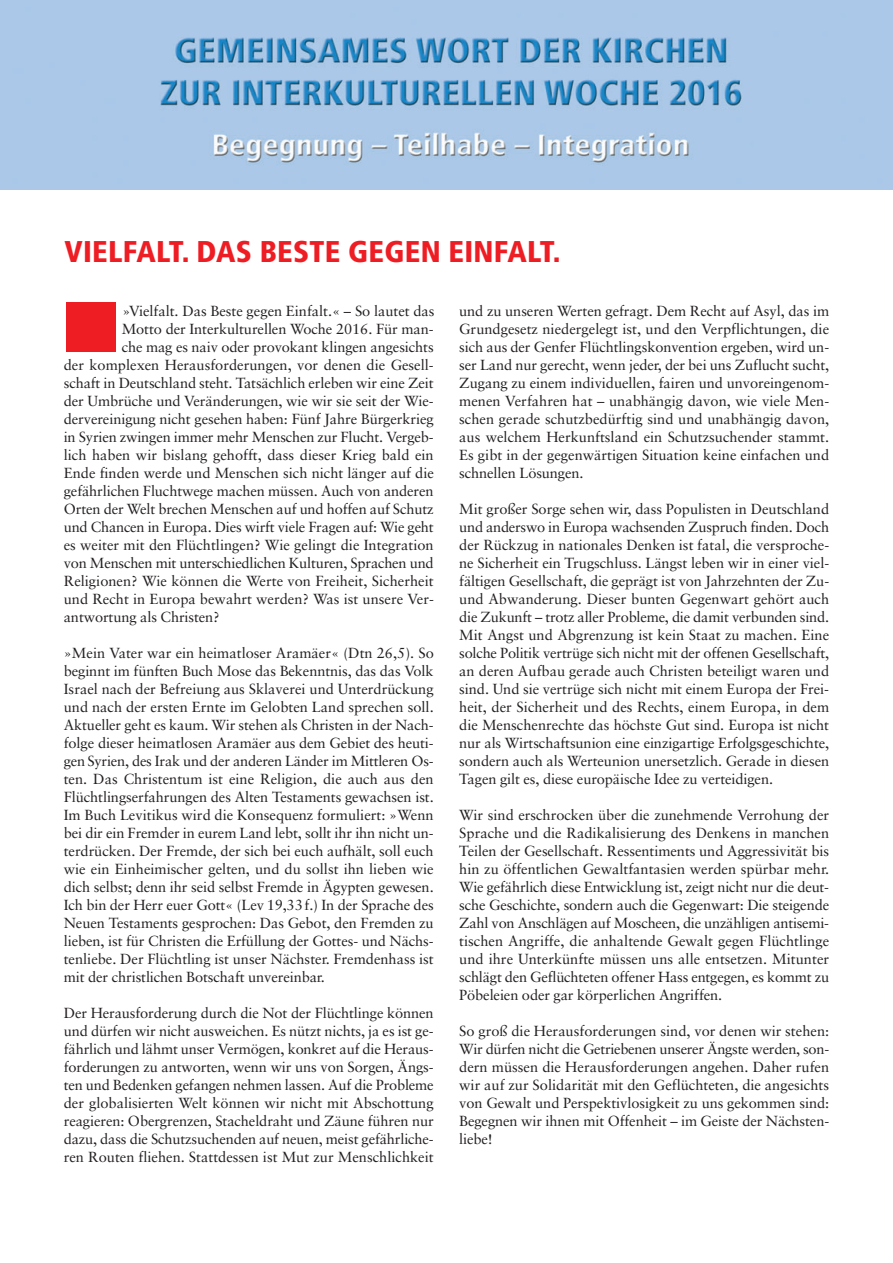
<style>
.page{position:relative;width:893px;height:1263px;background:#fff}
.page>*{position:absolute;margin:0;border:0;box-sizing:border-box;transform-origin:0 0}
.t1{font:71.7px "Zapf Dingbats";color:#ee1d23}
.t2{font:900 condensed 30px "Frutiger";letter-spacing:.01em;color:#ee1d23}
.t3{font:14.7px/18px "Sabon";letter-spacing:-.01em;color:#231f20;text-align:justify}
</style>
<div class="page">
<img style="left:1px;top:0;width:892px;height:190px">
<h2 class="t2" style="left:64px;top:239px;width:498px">VIELFALT. DAS BESTE GEGEN EINFALT.</h2>
<h1 class="t1" style="left:64px;top:285px;width:56px">■</h1>
<p class="t3" style="left:123px;top:303px;width:314px">»Vielfalt. Das Beste gegen Einfalt.« – So lautet das</p>
<p class="t3" style="left:122px;top:321px;width:314px">Motto der Interkulturellen Woche 2016. Für man-</p>
<p class="t3" style="left:122px;top:339px;width:313px">che mag es naiv oder provokant klingen angesichts</p>
<p class="t3" style="left:64px;top:357px;width:371px">der komplexen Herausforderungen, vor denen die Gesell-</p>
<p class="t3" style="left:64px;top:375px;width:371px">schaft in Deutschland steht. Tatsächlich erleben wir eine Zeit</p>
<p class="t3" style="left:64px;top:393px;width:371px">der Umbrüche und Veränderungen, wie wir sie seit der Wie-</p>
<p class="t3" style="left:64px;top:411px;width:371px">dervereinigung nicht gesehen haben: Fünf Jahre Bürgerkrieg</p>
<p class="t3" style="left:64px;top:429px;width:371px">in Syrien zwingen immer mehr Menschen zur Flucht. Vergeb-</p>
<p class="t3" style="left:64px;top:447px;width:371px">lich haben wir bislang gehofft, dass dieser Krieg bald ein</p>
<p class="t3" style="left:64px;top:465px;width:372px">Ende finden werde und Menschen sich nicht länger auf die</p>
<p class="t3" style="left:64px;top:483px;width:371px">gefährlichen Fluchtwege machen müssen. Auch von anderen</p>
<p class="t3" style="left:64px;top:501px;width:371px">Orten der Welt brechen Menschen auf und hoffen auf Schutz</p>
<p class="t3" style="left:64px;top:519px;width:371px">und Chancen in Europa. Dies wirft viele Fragen auf: Wie geht</p>
<p class="t3" style="left:64px;top:537px;width:371px">es weiter mit den Flüchtlingen? Wie gelingt die Integration</p>
<p class="t3" style="left:64px;top:555px;width:371px">von Menschen mit unterschiedlichen Kulturen, Sprachen und</p>
<p class="t3" style="left:64px;top:573px;width:371px">Religionen? Wie können die Werte von Freiheit, Sicherheit</p>
<p class="t3" style="left:64px;top:591px;width:372px">und Recht in Europa bewahrt werden? Was ist unsere Ver-</p>
<p class="t3" style="left:64px;top:609px;width:157px">antwortung als Christen?</p>
<p class="t3" style="left:64px;top:645px;width:372px">»Mein Vater war ein heimatloser Aramäer« (Dtn 26,5). So beginnt im fünften Buch Mose das Bekenntnis, das das Volk Israel nach der Befreiung aus Sklaverei und Unterdrückung und nach der ersten Ernte im Gelobten Land sprechen soll.<br>Aktueller geht es kaum. Wir stehen als Christen in der Nach&shy;folge dieser heimatlosen Aramäer aus dem Gebiet des heuti&shy;gen Syrien, des Irak und der anderen Länder im Mittleren Os&shy;ten. Das Christentum ist eine Religion, die auch aus den Flüchtlingserfahrungen des Alten Testaments gewachsen ist.<br>Im Buch Levitikus wird die Konsequenz formuliert: »Wenn bei dir ein Fremder in eurem Land lebt, sollt ihr ihn nicht un&shy;terdrücken. Der Fremde, der sich bei euch aufhält, soll euch wie ein Einheimischer gelten, und du sollst ihn lieben wie dich selbst; denn ihr seid selbst Fremde in Ägypten gewesen.<br>Ich bin der Herr euer Gott« (Lev 19,33f.) In der Sprache des Neuen Testaments gesprochen: Das Gebot, den Fremden zu lieben, ist für Christen die Erfüllung der Gottes- und Nächs&shy;tenliebe. Der Flüchtling ist unser Nächster. Fremdenhass ist mit der christlichen Botschaft unvereinbar.</p>
<p class="t3" style="left:64px;top:1005px;width:371px">Der Herausforderung durch die Not der Flüchtlinge können und dürfen wir nicht ausweichen. Es nützt nichts, ja es ist ge&shy;fährlich und lähmt unser Vermögen, konkret auf die Heraus&shy;forderungen zu antworten, wenn wir uns von Sorgen, Ängs&shy;ten und Bedenken gefangen nehmen lassen. Auf die Probleme der globalisierten Welt können wir nicht mit Abschottung reagieren: Obergrenzen, Stacheldraht und Zäune führen nur dazu, dass die Schutzsuchenden auf neuen, meist gefährliche&shy;ren Routen fliehen. Stattdessen ist Mut zur Menschlichkeit</p>
<p class="t3" style="left:459px;top:303px;width:371px">und zu unseren Werten gefragt. Dem Recht auf Asyl, das im Grundgesetz niedergelegt ist, und den Verpflichtungen, die sich aus der Genfer Flüchtlingskonvention ergeben, wird un&shy;ser Land nur gerecht, wenn jeder, der bei uns Zuflucht sucht, Zugang zu einem individuellen, fairen und unvorein genom - menen Verfahren hat – unabhängig davon, wie viele Men&shy;schen gerade schutzbedürftig sind und un abhängig davon, aus welchem Herkunftsland ein Schutzsuchender stammt.<br>Es gibt in der gegenwärtigen Situation keine einfachen und schnellen Lösungen.</p>
<p class="t3" style="left:459px;top:501px;width:371px">Mit großer Sorge sehen wir, dass Populisten in Deutschland und anderswo in Europa wachsenden Zuspruch finden. Doch der Rückzug in nationales Denken ist fatal, die versproche&shy;ne Sicherheit ein Trugschluss. Längst leben wir in einer viel&shy;fältigen Gesellschaft, die geprägt ist von Jahrzehnten der Zu&shy;und Abwanderung. Dieser bunten Gegenwart gehört auch die Zukunft – trotz aller Probleme, die damit verbunden sind.<br>Mit Angst und Abgrenzung ist kein Staat zu machen. Eine solche Politik vertrüge sich nicht mit der offenen Gesellschaft, an deren Aufbau gerade auch Christen beteiligt waren und sind. Und sie vertrüge sich nicht mit einem Europa der Frei&shy;heit, der Sicherheit und des Rechts, einem Europa, in dem die Menschenrechte das höchste Gut sind. Europa ist nicht nur als Wirtschaftsunion eine einzigartige Erfolgsgeschichte, sondern auch als Werteunion unersetzlich. Gerade in diesen Tagen gilt es, diese europäische Idee zu verteidigen.</p>
<p class="t3" style="left:459px;top:807px;width:371px">Wir sind erschrocken über die zunehmende Verrohung der Sprache und die Radikalisierung des Denkens in manchen Teilen der Gesellschaft. Ressentiments und Aggressivität bis hin zu öffentlichen Gewaltfantasien werden spürbar mehr.<br>Wie gefährlich diese Entwicklung ist, zeigt nicht nur die deut&shy;sche Geschichte, sondern auch die Gegenwart: Die steigende Zahl von Anschlägen auf Moscheen, die unzähligen antisemi&shy;tischen Angriffe, die anhaltende Gewalt gegen Flüchtlinge und ihre Unterkünfte müssen uns alle entsetzen. Mitunter schlägt den Geflüchteten offener Hass entgegen, es kommt zu Pöbeleien oder gar körperlichen Angriffen.</p>
<p class="t3" style="left:459px;top:1023px;width:371px">So groß die Herausforderungen sind, vor denen wir stehen:<br>Wir dürfen nicht die Getriebenen unserer Ängste werden, son&shy;dern müssen die Herausforderungen angehen. Daher rufen wir auf zur Solidarität mit den Geflüchteten, die angesichts von Gewalt und Perspektivlosigkeit zu uns gekommen sind:<br>Begegnen wir ihnen mit Offenheit – im Geiste der Nächsten&shy;liebe!</p>
</div>
